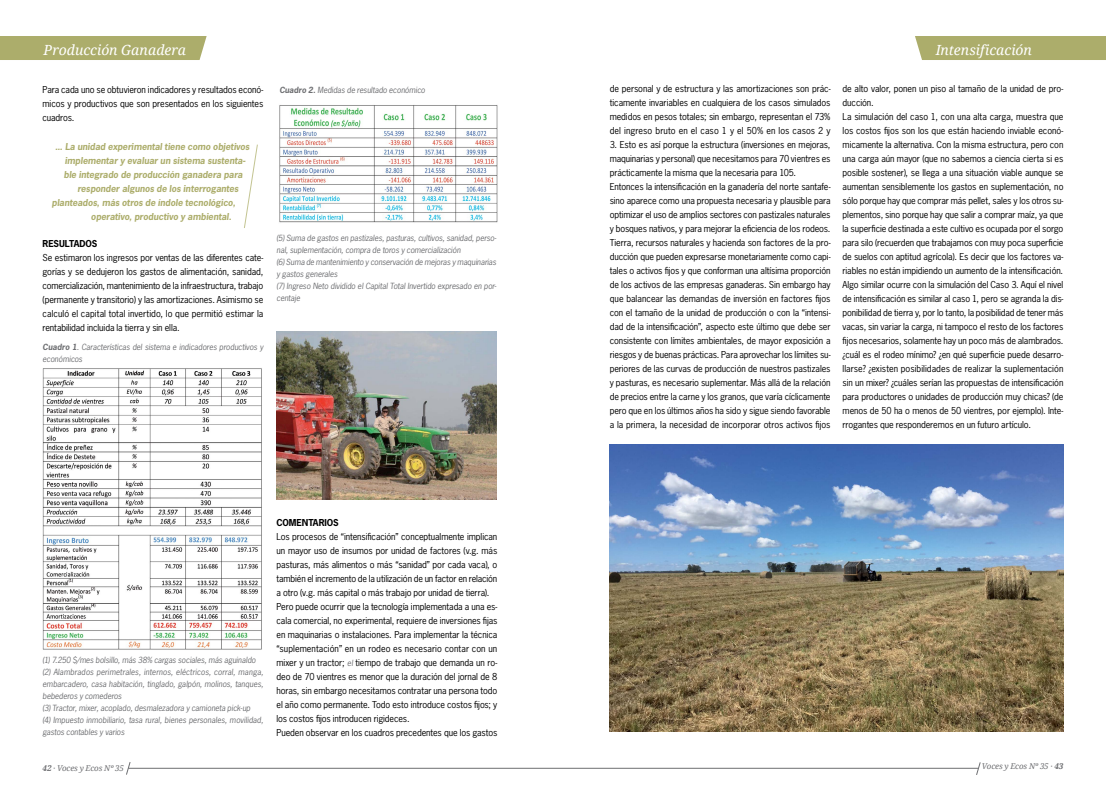
<style>
.page{position:relative;width:1106px;height:794px;background:#fff}
.page>*{position:absolute;margin:0;border:0;box-sizing:border-box;transform-origin:0 0}
.t1{font:italic 14px "Droid Serif";color:#fff}
.t2{font:9px/14px "News Gothic Std";letter-spacing:-.01em;color:#000;text-align:justify}
.t3{font:italic 700 9px "News Gothic Std";letter-spacing:-.005em;color:#acad6b}
.t4{font:700 9px "News Gothic Std";letter-spacing:-.01em;color:#000}
.t5{font:italic 8px/12px "News Gothic Std";letter-spacing:-.01em;color:#6d6e71}
.t6{font:italic 8px "Droid Serif";letter-spacing:-.01em;color:#6d6e71}
.s1{font-weight:700}
.s2{font-style:italic;font-size:8px;color:#6d6e71}
</style>
<div class="page">
<hr style="left:128px;top:768px;width:850px;height:1px;background:#6d6e71">
<svg style="left:126px;top:762px;width:5px;height:13px"></svg>
<svg style="left:975px;top:762px;width:6px;height:13px"></svg>
<img style="left:609px;top:444px;width:454px;height:287px">
<div style="left:915px;top:36px;width:191px;height:24px;background:#acad6b"></div>
<div style="left:0;top:36px;width:207px;height:24px;background:#acad6b"></div>
<img style="left:42px;top:368px;width:220px;height:282px">
<img style="left:279px;top:105px;width:219px;height:118px">
<svg style="left:244px;top:144px;width:14px;height:84px"></svg>
<img style="left:276px;top:332px;width:220px;height:167px">
<h1 class="t1" style="left:44px;top:41px;width:144px">Producción Ganadera</h1>
<h1 class="t1" style="left:935px;top:41px;width:98px">Intensificación</h1>
<p class="t2" style="left:43px;top:82px;width:222px">Para cada uno se obtuvieron indicadores y resultados econó&shy;micos y productivos que son presentados en los siguientes cuadros.</p>
<p class="t2" style="left:609px;top:81px;width:222px">de personal y de estructura y las amortizaciones son prác&shy;ticamente invariables en cualquiera de los casos simulados medidos en pesos totales; sin embargo, representan el 73% del ingreso bruto en el caso 1 y el 50% en los casos 2 y</p>
<p class="t2" style="left:609px;top:137px;width:222px;text-align:left">3. Esto es así porque la estructura (inversiones en mejoras, maquinarias y personal) que necesitamos para 70 vientres es prácticamente la misma que la necesaria para 105.<br>Entonces la intensificación en la ganadería del norte santafe&shy;sino aparece como una propuesta necesaria y plausible para optimizar el uso de amplios sectores con pastizales naturales y bosques nativos, y para mejorar la eficiencia de los rodeos.<br>Tierra, recursos naturales y hacienda son factores de la pro&shy;ducción que pueden expresarse monetariamente como capi&shy;tales o activos fijos y que conforman una altísima proporción de los activos de las empresas ganaderas. Sin embargo hay que balancear las demandas de inversión en factores fijos con el tamaño de la unidad de producción o con la “intensi&shy;dad de la intensificación”, aspecto este último que debe ser consistente con límites ambientales, de mayor exposición a riesgos y de buenas prácticas. Para aprovechar los límites su&shy;periores de las curvas de producción de nuestros pastizales y pasturas, es necesario suplementar. Más allá de la relación de precios entre la carne y los granos, que varía cíclicamente pero que en los últimos años ha sido y sigue siendo favorable a la primera, la necesidad de incorporar otros activos fijos</p>
<p class="t2" style="left:842px;top:82px;width:222px;text-align:left">de alto valor, ponen un piso al tamaño de la unidad de pro&shy;ducción.<br>La simulación del caso 1, con una alta carga, muestra que los costos fijos son los que están haciendo inviable econó&shy;micamente la alternativa. Con la misma estructura, pero con una carga aún mayor (que no sabemos a ciencia cierta si es posible sostener), se llega a una situación viable aunque se aumentan sensiblemente los gastos en suplementación, no sólo porque hay que comprar más pellet, sales y los otros su&shy;plementos, sino porque hay que salir a comprar maíz, ya que la superficie destinada a este cultivo es ocupada por el sorgo para silo (recuerden que trabajamos con muy poca superficie de suelos con aptitud agrícola). Es decir que los factores va&shy;riables no están impidiendo un aumento de la intensificación.<br>Algo similar ocurre con la simulación del Caso 3. Aquí el nivel de intensificación es similar al caso 1, pero se agranda la dis&shy;ponibilidad de tierra y, por lo tanto, la posibilidad de tener más vacas, sin variar la carga, ni tampoco el resto de los factores fijos necesarios, solamente hay un poco más de alambrados. ¿cuál es el rodeo mínimo? ¿en qué superficie puede desarro&shy;llarse? ¿existen posibilidades de realizar la suplementación sin un mixer? ¿cuáles serían las propuestas de intensificación para productores o unidades de producción muy chicas? (de menos de 50 ha o menos de 50 vientres, por ejemplo). Inte&shy;rrogantes que responderemos en un futuro artículo.</p>
<p class="t5" style="left:279px;top:84px;width:147px"><span class="s1">Cuadro 2.</span> Medidas de resultado económico</p>
<p class="t3" style="left:55px;top:141px;width:196px">... La unidad experimental tiene como objetivos</p>
<p class="t3" style="left:65px;top:155px;width:182px">implementar y evaluar un sistema sustenta-</p>
<p class="t3" style="left:64px;top:169px;width:180px">ble integrado de producción ganadera para</p>
<p class="t3" style="left:77px;top:183px;width:163px">responder algunos de los interrogantes</p>
<p class="t3" style="left:52px;top:197px;width:185px">planteados, más otros de índole tecnológico,</p>
<p class="t3" style="left:91px;top:211px;width:142px">operativo, productivo y ambiental.</p>
<p class="t5" style="left:276px;top:232px;width:222px">(5) Suma de gastos en pastizales, pasturas, cultivos, sanidad, perso&shy;nal, suplementación, compra de toros y comercialización<br>(6) Suma de mantenimiento y conservación de mejoras y maquinarias y gastos generales<br>(7) Ingreso Neto dividido el Capital Total Invertido expresado en por&shy;centaje</p>
<p class="t4" style="left:43px;top:237px;width:56px">RESULTADOS</p>
<p class="t2" style="left:43px;top:250px;width:222px">Se estimaron los ingresos por ventas de las diferentes cate&shy;gorías y se dedujeron los gastos de alimentación, sanidad, comercialización, mantenimiento de la infraestructura, trabajo (permanente y transitorio) y las amortizaciones. Asimismo se calculó el capital total invertido, lo que permitió estimar la rentabilidad incluida la tierra y sin ella.</p>
<p class="t5" style="left:43px;top:341px;width:222px"><span class="s1">Cuadro 1</span>. Características del sistema e indicadores productivos y económicos</p>
<p class="t5" style="left:43px;top:654px;width:222px">(1) 7.250 $/mes bolsillo, más 38% cargas sociales, más aguinaldo (2) Alambrados perimetrales, internos, eléctricos, corral, manga, embarcadero, casa habitación, tinglado, galpón, molinos, tanques, bebederos y comederos<br>(3) Tractor, mixer, acoplado, desmalezadora y camioneta pick-up<br>(4) Impuesto inmobiliario, tasa rural, bienes personales, movilidad, gastos contables y varios</p>
<p class="t4" style="left:276px;top:516px;width:64px">COMENTARIOS</p>
<p class="t2" style="left:276px;top:529px;width:222px;text-align:left">Los procesos de “intensificación” conceptualmente implican un mayor uso de insumos por unidad de factores (v.g. más pasturas, más alimentos o más “sanidad” por cada vaca), o también el incremento de la utilización de un factor en relación a otro (v.g. más capital o más trabajo por unidad de tierra).<br>Pero puede ocurrir que la tecnología implementada a una es&shy;cala comercial, no experimental, requiere de inversiones fijas en maquinarias o instalaciones. Para implementar la técnica “suplementación” en un rodeo es necesario contar con un mixer y un tractor; <span class="s2">el</span> tiempo de trabajo que demanda un ro&shy;deo de 70 vientres es menor que la duración del jornal de 8 horas, sin embargo necesitamos contratar una persona todo el año como permanente. Todo esto introduce costos fijos; y los costos fijos introducen rigideces.<br>Pueden observar en los cuadros precedentes que los gastos</p>
<p class="t6" style="left:43px;top:763px;width:83px"><span class="s1">42</span> · Voces y Ecos Nº 35</p>
<p class="t6" style="left:982px;top:761px;width:83px">Voces y Ecos Nº 35 · <span class="s1">43</span></p>
</div>
